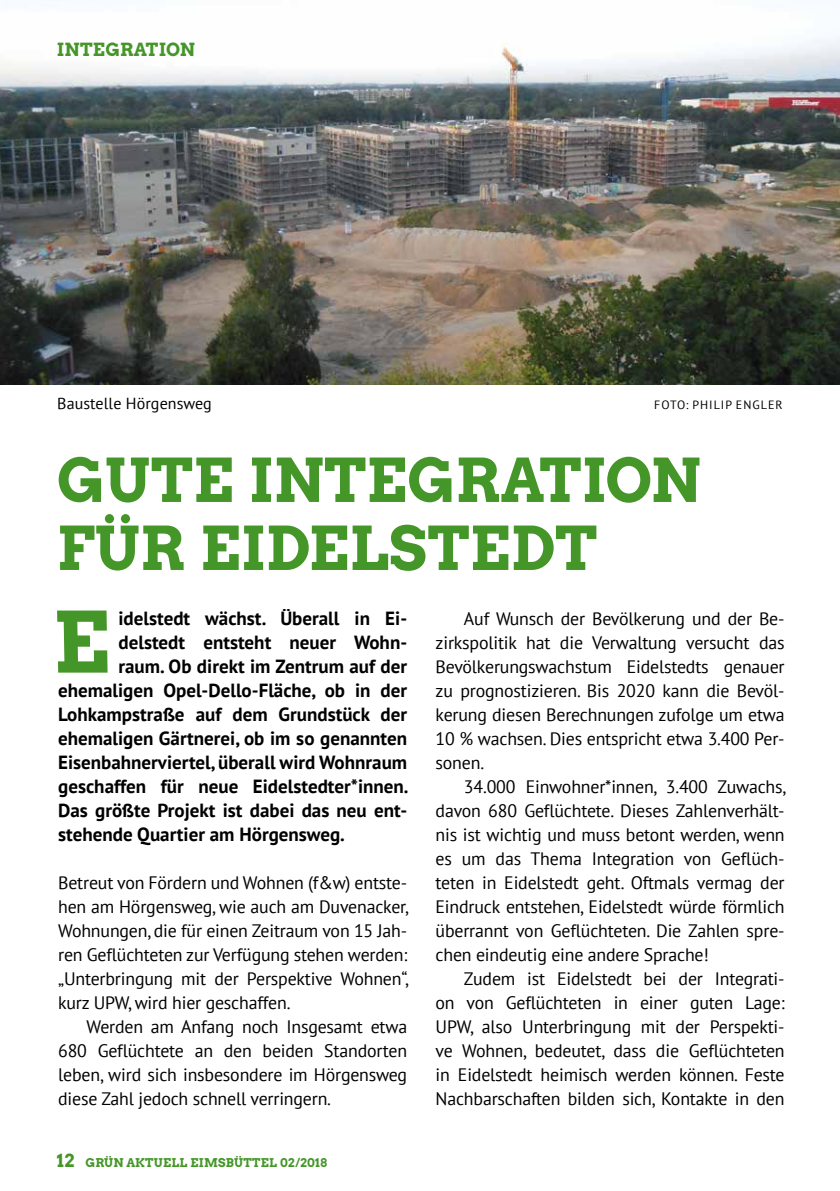
<style>
.page{position:relative;width:840px;height:1191px;background:#fff}
.page>*{position:absolute;margin:0;border:0;box-sizing:border-box;transform-origin:0 0}
.t1{font:83.8px "Arvo Gruen";color:#459629}
.t2{font:60px/68px "Arvo Gruen";letter-spacing:.005em;color:#459629}
.t3{font:700 19px "PT Sans";color:#000}
.t4{font:18px/24px "PT Sans";letter-spacing:-.01em;color:#000;text-align:justify}
.t5{font:18px "Arvo Gruen";letter-spacing:.02em;color:#459629}
.t6{font:16px "PT Sans";letter-spacing:.005em;color:#000}
.t7{font:12px "Arvo Gruen";letter-spacing:.02em;color:#459629}
.t8{font:12px "PT Sans";letter-spacing:.085em;color:#000}
.s1{font-size:18px}
</style>
<div class="page">
<img style="left:0;top:36px;width:839px;height:348px">
<p class="t5" style="left:57px;top:37px;width:140px">INTEGRATION</p>
<p class="t6" style="left:57px;top:392px;width:156px">Baustelle Hörgensweg</p>
<p class="t8" style="left:653px;top:396px;width:130px">FOTO: PHILIP ENGLER</p>
<h2 class="t2" style="left:57px;top:444px;width:645px">GUTE INTEGRATION<br>FÜR EIDELSTEDT</h2>
<h1 class="t1" style="left:53px;top:584px;width:60px">E</h1>
<p class="t3" style="left:118px;top:605px;width:290px">idelstedt wächst. Überall in Ei-</p>
<p class="t4" style="left:435px;top:606px;width:350px;text-indent:28px">Auf Wunsch der Bevölkerung und der Be&shy;zirkspolitik hat die Verwaltung versucht das Bevölkerungswachstum Eidelstedts genauer zu prognostizieren. Bis 2020 kann die Bevöl&shy;kerung diesen Berechnungen zufolge um etwa 10 % wachsen. Dies entspricht etwa 3.400 Per&shy;sonen.</p>
<p class="t4" style="left:435px;top:774px;width:352px;text-indent:28px">34.000 Einwohner*innen, 3.400 Zuwachs, davon 680 Geflüchtete. Dieses Zahlenverhält&shy;nis ist wichtig und muss betont werden, wenn es um das Thema Integration von Geflüch&shy;teten in Eidelstedt geht. Oftmals vermag der Eindruck entstehen, Eidelstedt würde förmlich überrannt von Geflüchteten. Die Zahlen spre&shy;chen eindeutig eine andere Sprache!</p>
<p class="t4" style="left:435px;top:966px;width:350px;text-indent:28px">Zudem ist Eidelstedt bei der Integrati&shy;on von Geflüchteten in einer guten Lage:<br>UPW, also Unterbringung mit der Perspekti&shy;ve Wohnen, bedeutet, dass die Geflüchteten in Eidelstedt heimisch werden können. Feste Nachbarschaften bilden sich, Kontakte in den</p>
<p class="t3" style="left:118px;top:629px;width:290px">delstedt entsteht neuer Wohn-</p>
<p class="t3" style="left:118px;top:653px;width:290px">raum. Ob direkt im Zentrum auf der</p>
<p class="t3" style="left:58px;top:677px;width:350px">ehemaligen Opel-Dello-Fläche, ob in der</p>
<p class="t3" style="left:58px;top:701px;width:350px">Lohkampstraße auf dem Grundstück der</p>
<p class="t3" style="left:58px;top:725px;width:350px">ehemaligen Gärtnerei, ob im so genannten</p>
<p class="t3" style="left:58px;top:749px;width:350px">Eisenbahnerviertel, überall wird Wohnraum</p>
<p class="t3" style="left:58px;top:773px;width:351px">geschaffen für neue Eidelstedter*innen.</p>
<p class="t3" style="left:58px;top:797px;width:350px">Das größte Projekt ist dabei das neu ent-</p>
<p class="t3" style="left:58px;top:821px;width:288px">stehende Quartier am Hörgensweg.</p>
<p class="t4" style="left:58px;top:870px;width:352px">Betreut von Fördern und Wohnen (f&amp;w) entste&shy;hen am Hörgensweg, wie auch am Duvenacker, Wohnungen, die für einen Zeitraum von 15 Jah&shy;ren Geflüchteten zur Verfügung stehen werden: „Unterbringung mit der Perspektive Wohnen“, kurz UPW, wird hier geschaffen.</p>
<p class="t4" style="left:58px;top:1014px;width:350px;text-indent:28px">Werden am Anfang noch Insgesamt etwa 680 Geflüchtete an den beiden Standorten leben, wird sich insbesondere im Hörgensweg diese Zahl jedoch schnell verringern.</p>
<p class="t7" style="left:57px;top:1153px;width:271px"><span class="s1">12</span> GRÜN AKTUELL EIMSBÜTTEL 02/2018</p>
</div>
